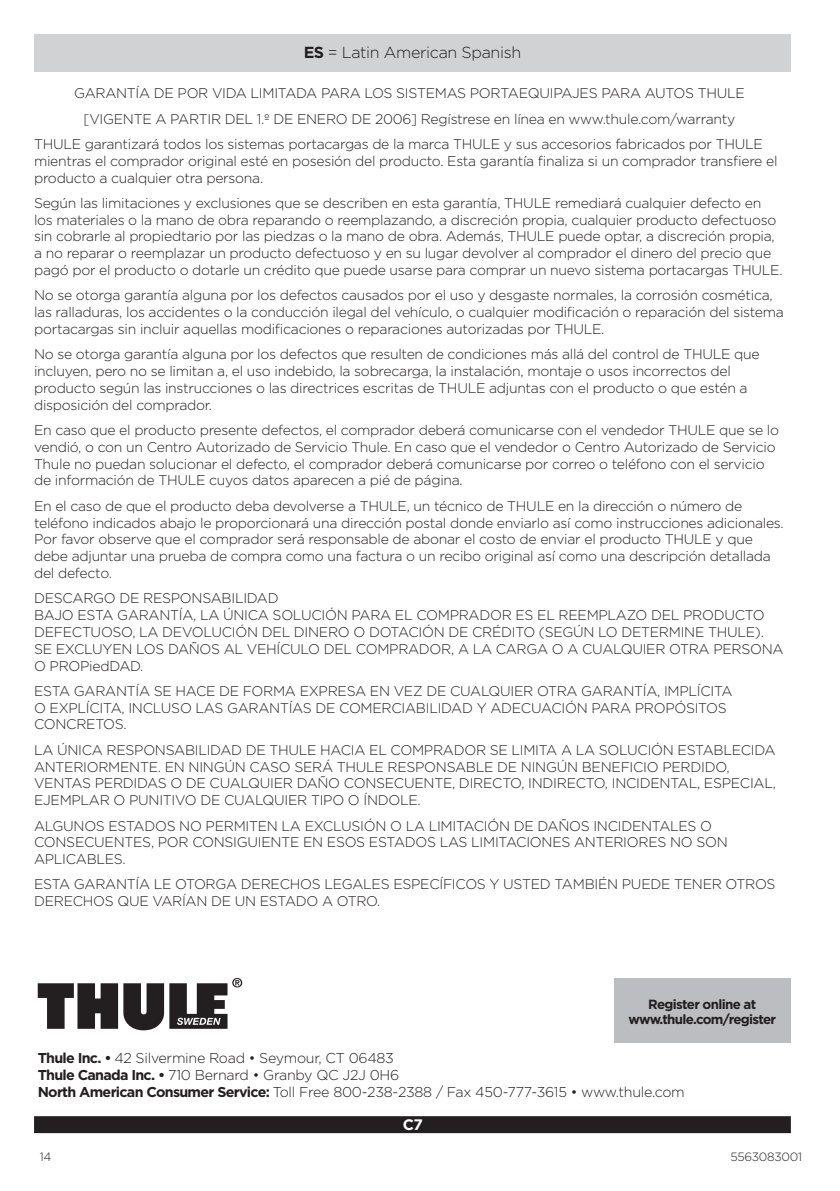
<style>
.page{position:relative;width:840px;height:1191px;background:#fff}
.page>*{position:absolute;margin:0;border:0;box-sizing:border-box;transform-origin:0 0}
.t1{font:300 16px "Gotham";letter-spacing:-.02em;color:#231f20}
.t2{font:700 15.2px "Gotham";color:#fff}
.t3{font:300 14.2px "Gotham";letter-spacing:-.02em;color:#231f20}
.Spanish{font:300 14px/16.8px "Gotham";letter-spacing:-.02em;color:#231f20}
.t4{font:700 13.4px "Gotham";letter-spacing:-.05em;color:#231f20}
.t5{font:300 12px "Gotham";letter-spacing:-.02em;color:#231f20}
.s1{font-weight:700}
</style>
<div class="page">
<svg style="left:34px;top:1116px;width:757px;height:18px;background:#2f2b2c"></svg>
<svg style="left:38px;top:978px;width:204px;height:52px"></svg>
<div style="left:613px;top:978px;width:177px;height:65px;background:#bcbdc0"></div>
<div style="left:34px;top:34px;width:756px;height:37px;background:#d1d2d4"></div>
<p class="t1" style="left:304px;top:42px;width:219px"><span class="s1">ES</span> = Latin American Spanish</p>
<p class="Spanish" style="left:74px;top:85px;width:672px">GARANTÍA DE POR VIDA LIMITADA PARA LOS SISTEMAS PORTAEQUIPAJES PARA AUTOS THULE</p>
<p class="Spanish" style="left:84px;top:110px;width:652px">[VIGENTE A PARTIR DEL 1.º DE ENERO DE 2006] Regístrese en línea en www.thule.com/warranty</p>
<p class="Spanish" style="left:34px;top:135px;width:744px">THULE garantizará todos los sistemas portacargas de la marca THULE y sus accesorios fabricados por THULE mientras el comprador original esté en posesión del producto. Esta garantía finaliza si un comprador transfiere el producto a cualquier otra persona.</p>
<p class="Spanish" style="left:34px;top:194px;width:749px">Según las limitaciones y exclusiones que se describen en esta garantía, THULE remediará cualquier defecto en los materiales o la mano de obra reparando o reemplazando, a discreción propia, cualquier producto defectuoso sin cobrarle al propiedtario por las piedzas o la mano de obra. Además, THULE puede optar, a discreción propia, a no reparar o reemplazar un producto defectuoso y en su lugar devolver al comprador el dinero del precio que pagó por el producto o dotarle un crédito que puede usarse para comprar un nuevo sistema portacargas THULE.</p>
<p class="Spanish" style="left:34px;top:287px;width:751px">No se otorga garantía alguna por los defectos causados por el uso y desgaste normales, la corrosión cosmética, las ralladuras, los accidentes o la conducción ilegal del vehículo, o cualquier modificación o reparación del sistema portacargas sin incluir aquellas modificaciones o reparaciones autorizadas por THULE.</p>
<p class="Spanish" style="left:34px;top:345px;width:726px">No se otorga garantía alguna por los defectos que resulten de condiciones más allá del control de THULE que incluyen, pero no se limitan a, el uso indebido, la sobrecarga, la instalación, montaje o usos incorrectos del producto según las instrucciones o las directrices escritas de THULE adjuntas con el producto o que estén a disposición del comprador.</p>
<p class="Spanish" style="left:34px;top:421px;width:746px">En caso que el producto presente defectos, el comprador deberá comunicarse con el vendedor THULE que se lo vendió, o con un Centro Autorizado de Servicio Thule. En caso que el vendedor o Centro Autorizado de Servicio Thule no puedan solucionar el defecto, el comprador deberá comunicarse por correo o teléfono con el servicio de información de THULE cuyos datos aparecen a pié de página.</p>
<p class="Spanish" style="left:34px;top:497px;width:750px">En el caso de que el producto deba devolverse a THULE, un técnico de THULE en la dirección o número de teléfono indicados abajo le proporcionará una dirección postal donde enviarlo así como instrucciones adicionales.<br>Por favor observe que el comprador será responsable de abonar el costo de enviar el producto THULE y que debe adjuntar una prueba de compra como una factura o un recibo original así como una descripción detallada del defecto.</p>
<p class="Spanish" style="left:34px;top:589px;width:750px">DESCARGO DE RESPONSABILIDAD<br>BAJO ESTA GARANTÍA, LA ÚNICA SOLUCIÓN PARA EL COMPRADOR ES EL REEMPLAZO DEL PRODUCTO DEFECTUOSO, LA DEVOLUCIÓN DEL DINERO O DOTACIÓN DE CRÉDITO (SEGÚN LO DETERMINE THULE).<br>SE EXCLUYEN LOS DAÑOS AL VEHÍCULO DEL COMPRADOR, A LA CARGA O A CUALQUIER OTRA PERSONA O PROPiedDAD.</p>
<p class="Spanish" style="left:34px;top:682px;width:699px">ESTA GARANTÍA SE HACE DE FORMA EXPRESA EN VEZ DE CUALQUIER OTRA GARANTÍA, IMPLÍCITA<br>O EXPLÍCITA, INCLUSO LAS GARANTÍAS DE COMERCIABILIDAD Y ADECUACIÓN PARA PROPÓSITOS<br>CONCRETOS.</p>
<p class="Spanish" style="left:34px;top:741px;width:743px">LA ÚNICA RESPONSABILIDAD DE THULE HACIA EL COMPRADOR SE LIMITA A LA SOLUCIÓN ESTABLECIDA ANTERIORMENTE. EN NINGÚN CASO SERÁ THULE RESPONSABLE DE NINGÚN BENEFICIO PERDIDO, VENTAS PERDIDAS O DE CUALQUIER DAÑO CONSECUENTE, DIRECTO, INDIRECTO, INCIDENTAL, ESPECIAL, EJEMPLAR O PUNITIVO DE CUALQUIER TIPO O ÍNDOLE.</p>
<p class="Spanish" style="left:34px;top:817px;width:695px">ALGUNOS ESTADOS NO PERMITEN LA EXCLUSIÓN O LA LIMITACIÓN DE DAÑOS INCIDENTALES O<br>CONSECUENTES, POR CONSIGUIENTE EN ESOS ESTADOS LAS LIMITACIONES ANTERIORES NO SON<br>APLICABLES.</p>
<p class="Spanish" style="left:34px;top:875px;width:742px">ESTA GARANTÍA LE OTORGA DERECHOS LEGALES ESPECÍFICOS Y USTED TAMBIÉN PUEDE TENER OTROS<br>DERECHOS QUE VARÍAN DE UN ESTADO A OTRO.</p>
<p class="t4" style="left:648px;top:994px;width:109px">Register online at</p>
<p class="t4" style="left:628px;top:1010px;width:149px">www.thule.com/register</p>
<p class="t3" style="left:38px;top:1048px;width:357px"><span class="s1">Thule Inc. •</span> 42 Silvermine Road • Seymour, CT 06483</p>
<p class="t3" style="left:38px;top:1066px;width:363px"><span class="s1">Thule Canada Inc. •</span> 710 Bernard • Granby QC J2J 0H6</p>
<p class="t3" style="left:38px;top:1083px;width:648px"><span class="s1">North American Consumer Service:</span> Toll Free 800-238-2388 / Fax 450-777-3615 • www.thule.com</p>
<p class="t2" style="left:403px;top:1115px;width:21px">C7</p>
<p class="t5" style="left:40px;top:1149px;width:13px">14</p>
<p class="t5" style="left:730px;top:1149px;width:73px">5563083001</p>
</div>
